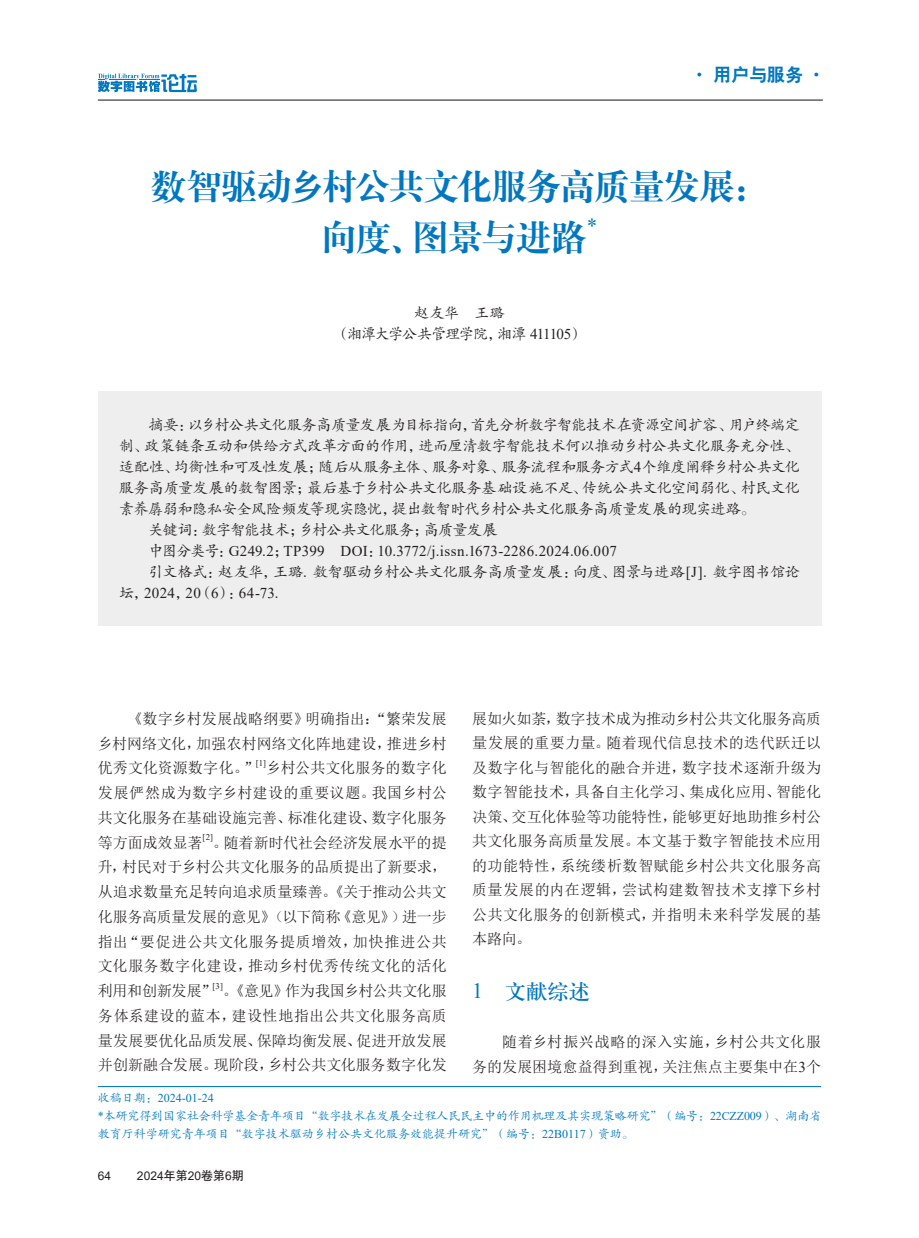
<style>
.page{position:relative;width:919px;height:1238px;background:#fff}
.page>*{position:absolute;margin:0;border:0;box-sizing:border-box;transform-origin:0 0}
.文章标题{font:36px/51px "H Ya 4 gj";letter-spacing:-.035em;color:#0077c0;text-align:center}
.t1{font:21.75px "H Ya 3 gj";color:#0077c0}
.分类名{font:18px "H Yb 2 gj";color:#0077c0}
.正常段{font:15px/24.8px "Sim Sun";letter-spacing:.015em;color:#231f20;text-align:justify}
.摘要{font:15px/21px "FZKTK GBK1 0";letter-spacing:-.035em;color:#231f20;text-align:justify}
.引用格式{font:15px/21px "FZKTK GBK1 0";letter-spacing:-.025em;color:#231f20}
.DOI值{font:15px "Times New Roman";letter-spacing:.02em;color:#231f20}
.关键字{font:15px "FZKTK GBK1 0";letter-spacing:-.035em;color:#231f20}
.作者单位{font:15px "FZKTK GBK1 0";letter-spacing:-.06em;color:#231f20}
.作者{font:15px "FZKTK GBK1 0";color:#231f20}
.基金项目{font:12px/18px "FZKTK GBK1 0";letter-spacing:-.01em;color:#0077c0}
.日期{font:12px "Times New Roman";color:#0077c0}
.t2{font:12px "Arial";color:#231f20}
.正常段-2{font:8.7px "Times New Roman";color:#231f20}
.s1{font-family:"Times New Roman"}
.s2{font-family:"FZKTK GBK1 0"}
.s3{font-family:"H Yb 1 gj"}
</style>
<div class="page">
<hr style="left:98px;top:99px;width:724px;height:2px;background:#231f20">
<svg style="left:98px;top:74px;width:99px;height:18px"></svg>
<div style="left:98px;top:391px;width:723px;height:150px;background:#eeeeef"></div>
<div style="left:98px;top:538px;width:723px;height:87px;background:#eeeeef"></div>
<hr style="left:98px;top:1085px;width:723px;height:2px;background:#0077c0">
<p class="分类名" style="left:690px;top:66px;width:136px">· 用户与服务 ·</p>
<p class="文章标题" style="left:150px;top:161px;width:619px">数智驱动乡村公共文化服务高质量发展：向度、图景与进路<sup>*</sup></p>
<p class="作者" style="left:414px;top:305px;width:92px">赵友华 王璐</p>
<p class="作者单位" style="left:335px;top:326px;width:250px">（湘潭大学公共管理学院，湘潭 <span class="s1">411105</span>）</p>
<p class="摘要" style="left:119px;top:414px;width:682px;text-indent:29px">摘要：以乡村公共文化服务高质量发展为目标指向，首先分析数字智能技术在资源空间扩容、用户终端定制、政策链条互动和供给方式改革方面的作用，进而厘清数字智能技术何以推动乡村公共文化服务充分性、适配性、均衡性和可及性发展；随后从服务主体、服务对象、服务流程和服务方式<span class="s1">4</span>个维度阐释乡村公共文化服务高质量发展的数智图景；最后基于乡村公共文化服务基础设施不足、传统公共文化空间弱化、村民文化素养孱弱和隐私安全风险频发等现实隐忧，提出数智时代乡村公共文化服务高质量发展的现实进路。</p>
<p class="关键字" style="left:148px;top:522px;width:351px">关键词：数字智能技术；乡村公共文化服务；高质量发展</p>
<p class="DOI值" style="left:148px;top:540px;width:470px"><span class="s2">中图分类号：</span>G249.2<span class="s2">；</span>TP399 DOI<span class="s2">：</span>10.3772/j.issn.1673-2286.2024.06.007</p>
<p class="引用格式" style="left:119px;top:561px;width:682px;text-indent:29px">引文格式：赵友华，王璐<span class="s1">.</span> 数智驱动乡村公共文化服务高质量发展：向度、图景与进路<span class="s1">[J].</span> 数字图书馆论坛，<span class="s1">2024</span>，<span class="s1">20</span>（<span class="s1">6</span>）：<span class="s1">64-73.</span></p>
<p class="正常段" style="left:98px;top:706px;width:350px;text-indent:30px">《数字乡村发展战略纲要》明确指出：“繁荣发展乡村网络文化，加强农村网络文化阵地建设，推进乡村优秀文化资源数字化。”</p>
<p class="正常段-2" style="left:256px;top:756px;width:12px">[1]</p>
<p class="正常段" style="left:98px;top:755px;width:350px;text-indent:168px">乡村公共文化服务的数字化发展俨然成为数字乡村建设的重要议题。我国乡村公共文化服务在基础设施完善、标准化建设、数字化服务等方面成效显著</p>
<p class="正常段-2" style="left:202px;top:831px;width:12px">[2]</p>
<p class="正常段" style="left:98px;top:829px;width:350px;text-indent:115px">。随着新时代社会经济发展水平的提升，村民对于乡村公共文化服务的品质提出了新要求，从追求数量充足转向追求质量臻善。《关于推动公共文化服务高质量发展的意见》（以下简称《意见》）进一步指出“要促进公共文化服务提质增效，加快推进公共文化服务数字化建设，推动乡村优秀传统文化的活化利用和创新发展”</p>
<p class="正常段-2" style="left:212px;top:979px;width:12px">[3]</p>
<p class="正常段" style="left:98px;top:978px;width:350px;text-indent:125px">。《意见》作为我国乡村公共文化服务体系建设的蓝本，建设性地指出公共文化服务高质量发展要优化品质发展、保障均衡发展、促进开放发展并创新融合发展。现阶段，乡村公共文化服务数字化发</p>
<p class="正常段" style="left:472px;top:706px;width:350px">展如火如荼，数字技术成为推动乡村公共文化服务高质量发展的重要力量。随着现代信息技术的迭代跃迁以及数字化与智能化的融合并进，数字技术逐渐升级为数字智能技术，具备自主化学习、集成化应用、智能化决策、交互化体验等功能特性，能够更好地助推乡村公共文化服务高质量发展。本文基于数字智能技术应用的功能特性，系统缕析数智赋能乡村公共文化服务高质量发展的内在逻辑，尝试构建数智技术支撑下乡村公共文化服务的创新模式，并指明未来科学发展的基本路向。</p>
<p class="t1" style="left:472px;top:981px;width:120px"><span class="s1">1</span>　文献综述</p>
<p class="正常段" style="left:472px;top:1029px;width:350px;text-align:right">随着乡村振兴战略的深入实施，乡村公共文化服<br>务的发展困境愈益得到重视，关注焦点主要集中在<span class="s1">3</span>个</p>
<p class="日期" style="left:98px;top:1089px;width:117px"><span class="s2">收稿日期：</span>2024-01-24</p>
<p class="基金项目" style="left:98px;top:1107px;width:724px"><span class="s1">*</span>本研究得到国家社会科学基金青年项目“数字技术在发展全过程人民民主中的作用机理及其实现策略研究”（编号：<span class="s1">22CZZ009</span>）、湖南省教育厅科学研究青年项目“数字技术驱动乡村公共文化服务效能提升研究”（编号：<span class="s1">22B0117</span>）资助。</p>
<p class="t2" style="left:98px;top:1167px;width:15px">64</p>
<p class="t2" style="left:137px;top:1167px;width:108px">2024<span class="s3">年第</span>20<span class="s3">卷第</span>6<span class="s3">期</span></p>
</div>
